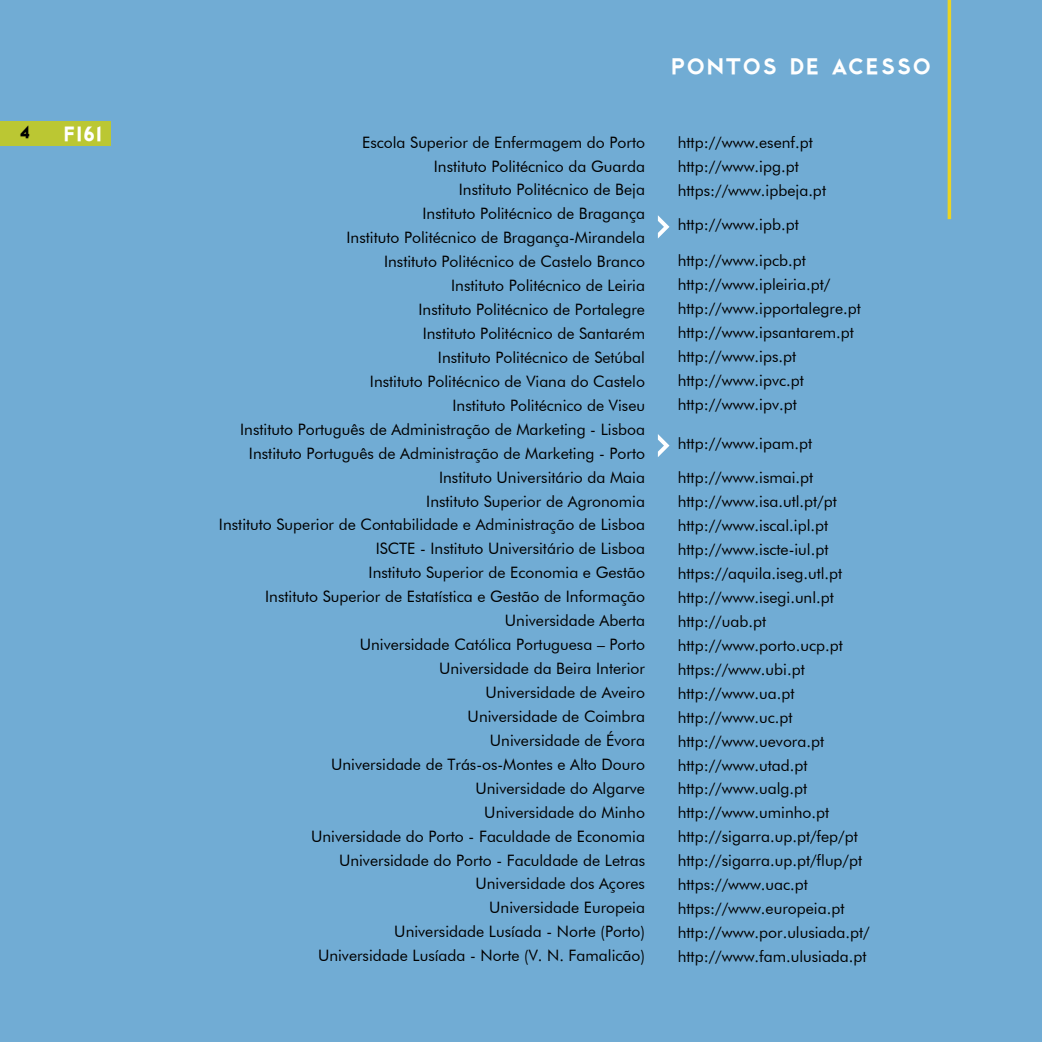
<style>
.page{position:relative;width:1042px;height:1042px;background:#71acd4}
.page>*{position:absolute;margin:0;border:0;box-sizing:border-box;transform-origin:0 0}
.t1{font:57.75px "Cityof";color:#fff}
.t2{font:28px "Cityof";color:#fff}
.t3{font:21px "Cityof";color:#fff}
.t4{font:17.5px "Cityof";color:#000}
.t5{font:15.75px/24px "Futura BT";color:#000}
</style>
<div class="page">
<div style="left:0;top:121px;width:110px;height:25px;background:#bbc733"></div>
<svg style="left:947px;top:0;width:4px;height:219px"></svg>
<p class="t4" style="left:19px;top:123px;width:13px">4</p>
<h3 class="t3" style="left:63px;top:123px;width:41px">FI61</h3>
<h2 class="t2" style="left:670px;top:50px;width:263px">pontos de acesso</h2>
<p class="t5" style="left:219px;top:130px;width:428px;text-align:right">Escola Superior de Enfermagem do Porto<br>Instituto Politécnico da Guarda<br>Instituto Politécnico de Beja<br>Instituto Politécnico de Bragança<br>Instituto Politécnico de Bragança-Mirandela<br>Instituto Politécnico de Castelo Branco<br>Instituto Politécnico de Leiria<br>Instituto Politécnico de Portalegre<br>Instituto Politécnico de Santarém<br>Instituto Politécnico de Setúbal<br>Instituto Politécnico de Viana do Castelo<br>Instituto Politécnico de Viseu<br>Instituto Português de Administração de Marketing - Lisboa Instituto Português de Administração de Marketing - Porto Instituto Universitário da Maia<br>Instituto Superior de Agronomia<br>Instituto Superior de Contabilidade e Administração de Lisboa ISCTE - Instituto Universitário de Lisboa<br>Instituto Superior de Economia e Gestão<br>Instituto Superior de Estatística e Gestão de Informação Universidade Aberta<br>Universidade Católica Portuguesa – Porto<br>Universidade da Beira Interior<br>Universidade de Aveiro<br>Universidade de Coimbra<br>Universidade de Évora<br>Universidade de Trás-os-Montes e Alto Douro<br>Universidade do Algarve<br>Universidade do Minho<br>Universidade do Porto - Faculdade de Economia Universidade do Porto - Faculdade de Letras<br>Universidade dos Açores<br>Universidade Europeia<br>Universidade Lusíada - Norte (Porto)<br>Universidade Lusíada - Norte (V. N. Famalicão)</p>
<p class="t5" style="left:678px;top:130px;width:150px">http://www.esenf.pt http://www.ipg.pt https://www.ipbeja.pt</p>
<h1 class="t1" style="left:655px;top:197px;width:18px">&gt;</h1>
<p class="t5" style="left:678px;top:213px;width:123px">http://www.ipb.pt</p>
<p class="t5" style="left:678px;top:248px;width:185px">http://www.ipcb.pt http://www.ipleiria.pt/ http://www.ipportalegre.pt http://www.ipsantarem.pt http://www.ips.pt http://www.ipvc.pt http://www.ipv.pt</p>
<p class="t5" style="left:678px;top:426px;width:137px;line-height:34.5px">http://www.ipam.pt http://www.ismai.pt</p>
<p class="t5" style="left:678px;top:489px;width:194px">http://www.isa.utl.pt/pt http://www.iscal.ipl.pt http://www.iscte-iul.pt https://aquila.iseg.utl.pt http://www.isegi.unl.pt http://uab.pt http://www.porto.ucp.pt https://www.ubi.pt http://www.ua.pt http://www.uc.pt http://www.uevora.pt http://www.utad.pt http://www.ualg.pt http://www.uminho.pt http://sigarra.up.pt/fep/pt http://sigarra.up.pt/flup/pt https://www.uac.pt https://www.europeia.pt http://www.por.ulusiada.pt/ http://www.fam.ulusiada.pt</p>
<h1 class="t1" style="left:655px;top:416px;width:18px">&gt;</h1>
</div>
